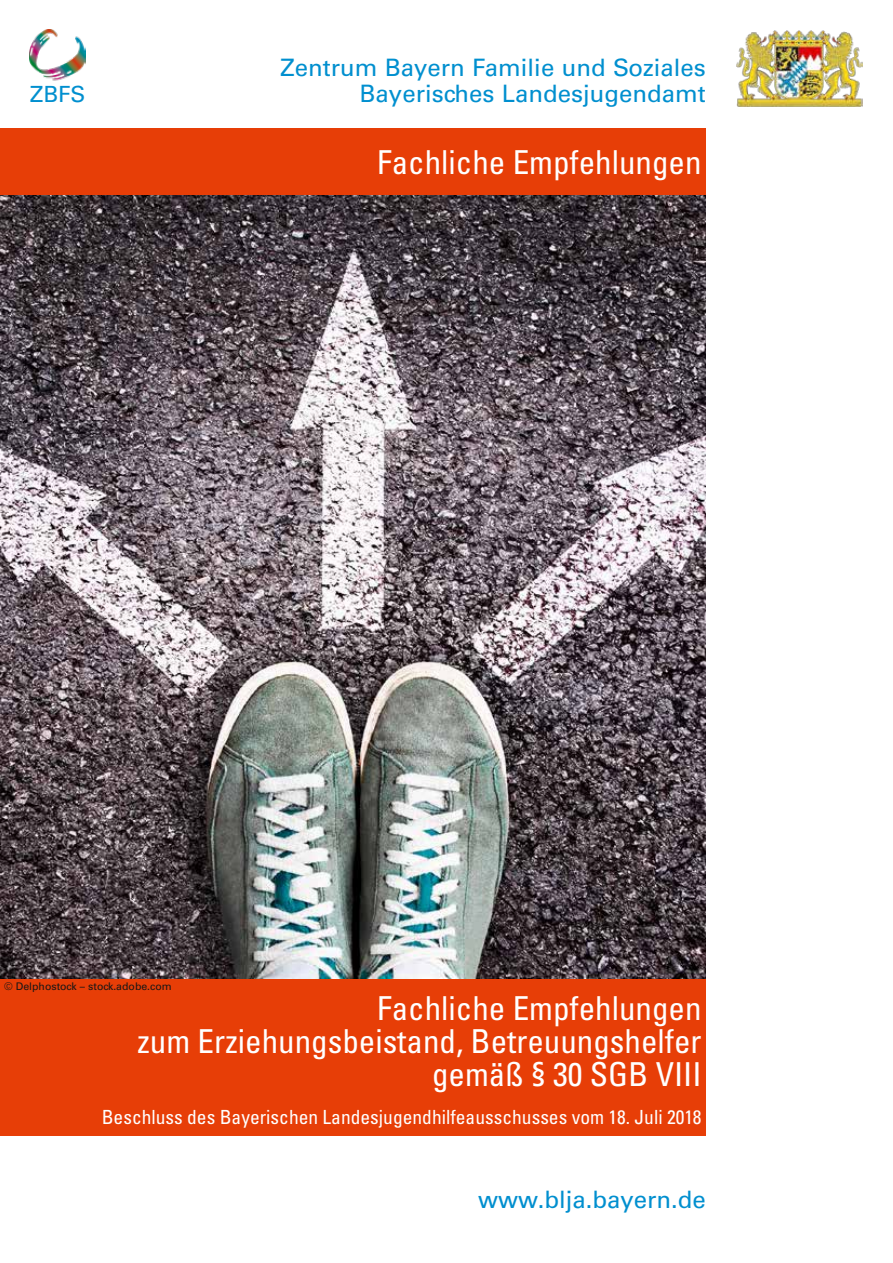
<style>
.page{position:relative;width:893px;height:1263px;background:#fff}
.page>*{position:absolute;margin:0;border:0;box-sizing:border-box;transform-origin:0 0}
.t1{font:condensed 33px/33px "Univers";color:#fff;text-align:right}
.t2{font:24px/26.4px "Univers LT Std";color:#008fcf;text-align:right}
.t3{font:22.35px "Univers LT Std";color:#008fcf}
.t4{font:condensed 19.5px "Univers";color:#fff}
.t5{font:10.5px "Univers LT Std";color:#181716}
</style>
<div class="page">
<div style="left:0;top:128px;width:706px;height:1007px;background:#e73e07"></div>
<img style="left:0;top:196px;width:706px;height:782px">
<img style="left:736px;top:30px;width:127px;height:76px">
<img style="left:30px;top:30px;width:55px;height:51px">
<p class="t3" style="left:30px;top:81px;width:57px">ZBFS</p>
<p class="t2" style="left:280px;top:55px;width:427px">Zentrum Bayern Familie und Soziales<br>Bayerisches Landesjugendamt</p>
<p class="t1" style="left:377px;top:144px;width:326px">Fachliche Empfehlungen</p>
<p class="t5" style="left:4px;top:980px;width:169px">© Delphostock – stock.adobe.com</p>
<p class="t1" style="left:137px;top:991px;width:566px">Fachliche Empfehlungen<br>zum Erziehungsbeistand, Betreuungshelfer gemäß § 30 SGB VIII</p>
<p class="t4" style="left:102px;top:1104px;width:601px">Beschluss des Bayerischen Landesjugendhilfeausschusses vom 18. Juli 2018</p>
<p class="t2" style="left:478px;top:1186px;width:229px">www.blja.bayern.de</p>
</div>
